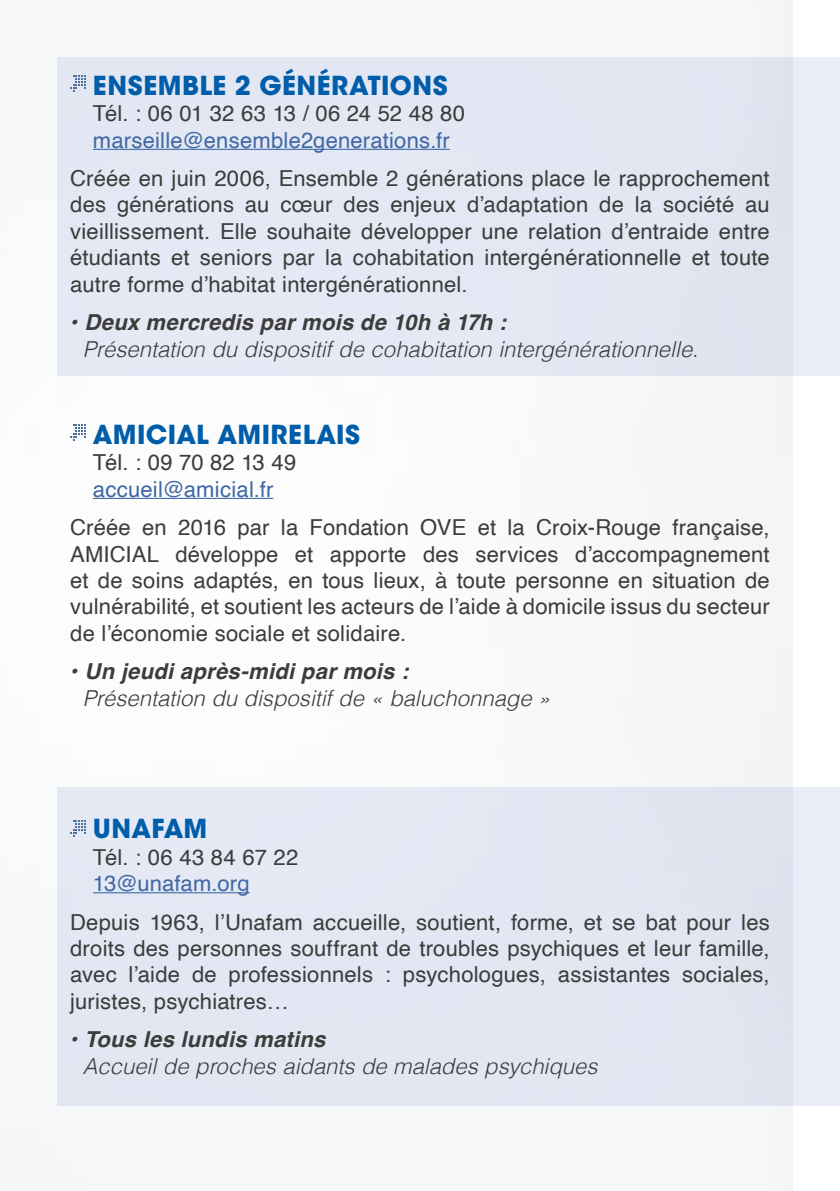
<style>
.page{position:relative;width:840px;height:1191px;background:#fff}
.page>*{position:absolute;margin:0;border:0;box-sizing:border-box;transform-origin:0 0}
.t1{font:700 26px "ITC Avant Garde Std";letter-spacing:.02em;color:#005da9}
.t2{font:22px/26.4px "Helvetica";letter-spacing:.01em;color:#3c3c3b;text-align:justify}
.t3{font:italic 300 22px "Helvetica";color:#3c3c3b}
.t4{font:italic 700 22px "Helvetica";letter-spacing:.015em;color:#3c3c3b}
.t5{font:22px "Helvetica";letter-spacing:.01em;color:#3f68a5}
</style>
<div class="page">
<img style="left:57px;top:0;width:735px;height:1191px">
<hr style="left:93px;top:498px;width:180px;height:1px;background:#3f68a5">
<svg style="left:70px;top:425px;width:15px;height:16px"></svg>
<div style="left:57px;top:57px;width:782px;height:318px;background:#e9edf8"></div>
<div style="left:57px;top:787px;width:782px;height:318px;background:#e2e7f2"></div>
<hr style="left:93px;top:149px;width:356px;height:1px;background:#3f68a5">
<svg style="left:70px;top:76px;width:15px;height:16px"></svg>
<hr style="left:93px;top:892px;width:156px;height:1px;background:#3f68a5">
<svg style="left:70px;top:820px;width:15px;height:17px"></svg>
<p class="t1" style="left:93px;top:68px;width:356px">ENSEMBLE 2 GÉNÉRATIONS</p>
<p class="t2" style="left:93px;top:101px;width:373px">Tél. : 06 01 32 63 13 / 06 24 52 48 80</p>
<p class="t5" style="left:93px;top:123px;width:358px">marseille@ensemble2generations.fr</p>
<p class="t2" style="left:70px;top:166px;width:700px">Créée en juin 2006, Ensemble 2 générations place le rapprochement des générations au cœur des enjeux d’adaptation de la société au vieillissement. Elle souhaite développer une relation d’entraide entre étudiants et seniors par la cohabitation intergénérationnelle et toute autre forme d’habitat intergénérationnel.</p>
<p class="t4" style="left:70px;top:309px;width:437px">• Deux mercredis par mois de 10h à 17h :</p>
<p class="t3" style="left:83px;top:330px;width:616px">Présentation du dispositif de cohabitation intergénérationnelle.</p>
<p class="t1" style="left:93px;top:417px;width:268px">AMICIAL AMIRELAIS</p>
<p class="t2" style="left:93px;top:450px;width:205px">Tél. : 09 70 82 13 49</p>
<p class="t5" style="left:93px;top:472px;width:182px">accueil@amicial.fr</p>
<p class="t2" style="left:70px;top:515px;width:700px">Créée en 2016 par la Fondation OVE et la Croix-Rouge française, AMICIAL développe et apporte des services d’accompagnement et de soins adaptés, en tous lieux, à toute personne en situation de vulnérabilité, et soutient les acteurs de l’aide à domicile issus du secteur de l’économie sociale et solidaire.</p>
<p class="t4" style="left:70px;top:658px;width:339px">• Un jeudi après-midi par mois :</p>
<p class="t3" style="left:83px;top:679px;width:469px">Présentation du dispositif de « baluchonnage »</p>
<p class="t1" style="left:93px;top:812px;width:116px">UNAFAM</p>
<p class="t2" style="left:93px;top:844px;width:207px">Tél. : 06 43 84 67 22</p>
<p class="t5" style="left:93px;top:866px;width:158px">13@unafam.org</p>
<p class="t2" style="left:70px;top:909px;width:700px">Depuis 1963, l’Unafam accueille, soutient, forme, et se bat pour les droits des personnes souffrant de troubles psychiques et leur famille, avec l’aide de professionnels : psychologues, assistantes sociales, juristes, psychiatres…</p>
<p class="t4" style="left:70px;top:1026px;width:256px">• Tous les lundis matins</p>
<p class="t3" style="left:83px;top:1047px;width:516px">Accueil de proches aidants de malades psychiques</p>
</div>
